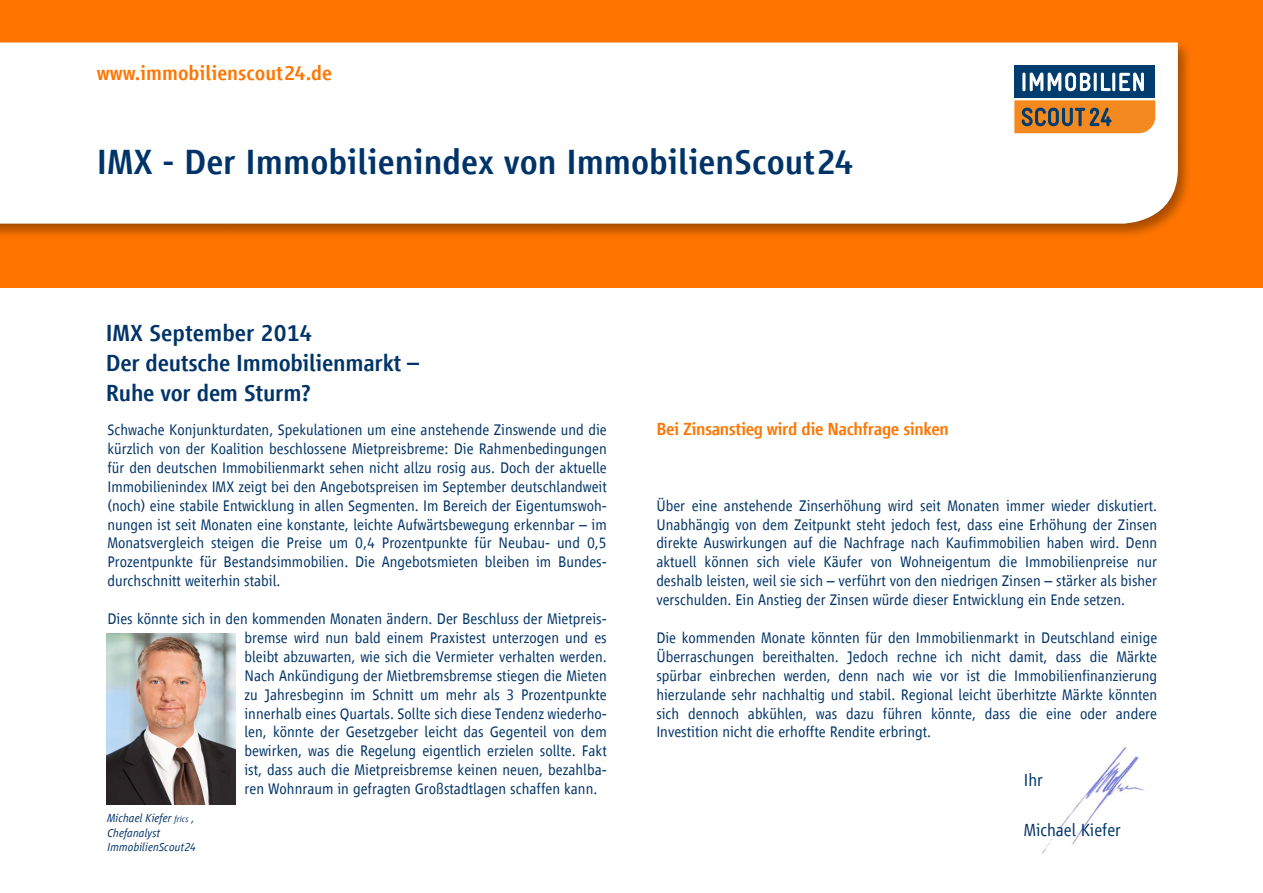
<style>
.page{position:relative;width:1263px;height:893px;background:#fff}
.page>*{position:absolute;margin:0;border:0;box-sizing:border-box;transform-origin:0 0}
.t1{font:500 36px "Scout Vialog";color:#003468}
.t2{font:500 24px/30px "Scout Vialog";letter-spacing:-.01em;color:#003468}
.t3{font:500 21px "Scout Vialog";color:#ff7500}
.t4{font:500 18px "Scout Vialog";letter-spacing:-.025em;color:#ff7500}
.t5{font:300 18px "Scout Vialog";color:#003468}
.t6{font:300 15.75px/18.9px "Scout Vialog";color:#003468;text-align:justify}
.t7{font:italic 300 12px/14.4px "Scout Vialog";color:#003468}
.s1{font-size:9px}
</style>
<div class="page">
<div style="left:0;top:0;width:1263px;height:287px;background:#ff7500"></div>
<svg style="left:0;top:42px;width:1189px;height:194px"></svg>
<div style="left:0;top:43px;width:1178px;height:181px;background:#fff"></div>
<div style="left:1014px;top:94px;width:141px;height:9px;background:#fff"></div>
<div style="left:1014px;top:65px;width:141px;height:33px;background:#003c6e"></div>
<svg style="left:1014px;top:100px;width:141px;height:33px"></svg>
<hr style="left:1022px;top:73px;width:3px;height:18px;background:#fff;border-radius:2px">
<svg style="left:1030px;top:73px;width:60px;height:18px"></svg>
<hr style="left:1094px;top:73px;width:3px;height:18px;background:#fff;border-radius:2px">
<svg style="left:1101px;top:73px;width:10px;height:18px"></svg>
<hr style="left:1112px;top:73px;width:3px;height:18px;background:#fff;border-radius:2px">
<svg style="left:1119px;top:73px;width:25px;height:18px"></svg>
<img style="left:1042px;top:745px;width:103px;height:109px">
<img style="left:106px;top:633px;width:130px;height:171px">
<h3 class="t3" style="left:97px;top:62px;width:237px">www.immobilienscout24.de</h3>
<h1 class="t1" style="left:97px;top:142px;width:758px">IMX - Der Immobilienindex von ImmobilienScout24</h1>
<h2 class="t2" style="left:106px;top:318px;width:315px">IMX September 2014<br>Der deutsche Immobilienmarkt –<br>Ruhe vor dem Sturm?</h2>
<p class="t6" style="left:107px;top:420px;width:501px">Schwache Konjunkturdaten, Spekulationen um eine anstehende Zinswende und die</p>
<p class="t4" style="left:656px;top:419px;width:294px">Bei Zinsanstieg wird die Nachfrage sinken</p>
<p class="t6" style="left:107px;top:439px;width:501px">kürzlich von der Koalition beschlossene Mietpreisbreme: Die Rahmenbedingungen für den deutschen Immobilienmarkt sehen nicht allzu rosig aus. Doch der aktuelle Immobilienindex IMX zeigt bei den Angebotspreisen im September deutschlandweit (noch) eine stabile Entwicklung in allen Segmenten. Im Bereich der Eigentumswoh&shy;nungen ist seit Monaten eine konstante, leichte Aufwärtsbewegung erkennbar – im Monatsvergleich steigen die Preise um 0,4 Prozentpunkte für Neubau- und 0,5<br>Prozentpunkte für Bestandsimmobilien. Die Angebotsmieten bleiben im Bundes&shy;durchschnitt weiterhin stabil.</p>
<p class="t6" style="left:244px;top:609px;width:364px;text-indent:-137px">Dies könnte sich in den kommenden Monaten ändern. Der Beschluss der Mietpreis&shy;bremse wird nun bald einem Praxistest unterzogen und es bleibt abzuwarten, wie sich die Vermieter verhalten werden.<br>Nach Ankündigung der Mietbremsbremse stiegen die Mieten zu Jahresbeginn im Schnitt um mehr als 3 Prozentpunkte innerhalb eines Quartals. Sollte sich diese Tendenz wiederho&shy;len, könnte der Gesetzgeber leicht das Gegenteil von dem bewirken, was die Regelung eigentlich erzielen sollte. Fakt ist, dass auch die Mietpreisbremse keinen neuen, bezahlba&shy;ren Wohnraum in gefragten Großstadtlagen schaffen kann.</p>
<p class="t6" style="left:656px;top:496px;width:502px">Über eine anstehende Zinserhöhung wird seit Monaten immer wieder diskutiert.<br>Unabhängig von dem Zeitpunkt steht jedoch fest, dass eine Erhöhung der Zinsen direkte Auswirkungen auf die Nachfrage nach Kaufimmobilien haben wird. Denn aktuell können sich viele Käufer von Wohneigentum die Immobilienpreise nur deshalb leisten, weil sie sich – verführt von den niedrigen Zinsen – stärker als bisher verschulden. Ein Anstieg der Zinsen würde dieser Entwicklung ein Ende setzen.</p>
<p class="t6" style="left:656px;top:628px;width:502px">Die kommenden Monate könnten für den Immobilienmarkt in Deutschland einige Überraschungen bereithalten. Jedoch rechne ich nicht damit, dass die Märkte spürbar einbrechen werden, denn nach wie vor ist die Immobilienfinanzierung hierzulande sehr nachhaltig und stabil. Regional leicht überhitzte Märkte könnten sich dennoch abkühlen, was dazu führen könnte, dass die eine oder andere Investition nicht die erhoffte Rendite erbringt.</p>
<p class="t5" style="left:1024px;top:770px;width:21px">Ihr</p>
<p class="t5" style="left:1024px;top:820px;width:99px">Michael Kiefer</p>
<p class="t7" style="left:107px;top:811px;width:90px">Michael Kiefer <span class="s1">frics</span> ,<br>Chefanalyst<br>ImmobilienScout24</p>
</div>
